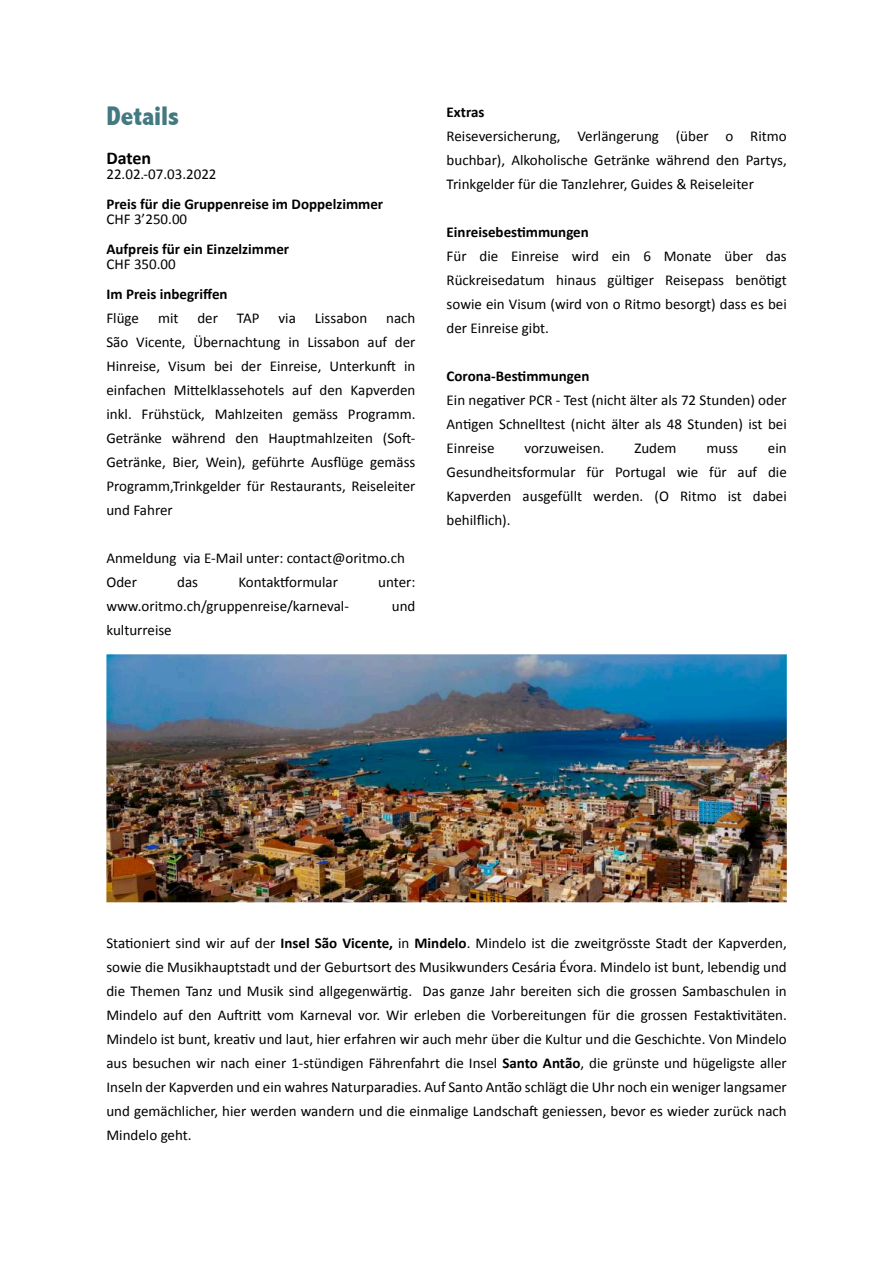
<style>
.page{position:relative;width:893px;height:1263px;background:#fff}
.page>*{position:absolute;margin:0;border:0;box-sizing:border-box;transform-origin:0 0}
.t1{font:800 condensed 27px "Abadi";color:#437981}
.t2{font:700 18px "Calibri";letter-spacing:-.005em;color:#000}
.t3{font:15px/24px "Calibri";color:#000;text-align:justify}
.t4{font:700 15px "Calibri";color:#000}
.s1{font-weight:700}
</style>
<div class="page">
<img style="left:106px;top:654px;width:681px;height:248px">
<h1 class="t1" style="left:106px;top:102px;width:74px">Details</h1>
<p class="t2" style="left:106px;top:147px;width:46px">Daten</p>
<p class="t3" style="left:106px;top:162px;width:112px">22.02.-07.03.2022</p>
<p class="t4" style="left:106px;top:195px;width:278px">Preis für die Gruppenreise im Doppelzimmer</p>
<p class="t3" style="left:106px;top:207px;width:82px">CHF 3’250.00</p>
<p class="t4" style="left:106px;top:240px;width:184px">Aufpreis für ein Einzelzimmer</p>
<p class="t3" style="left:106px;top:252px;width:71px">CHF 350.00</p>
<p class="t4" style="left:106px;top:285px;width:123px">Im Preis inbegriffen</p>
<p class="t3" style="left:106px;top:306px;width:34px">Flüge</p>
<p class="t3" style="left:158px;top:306px;width:22px">mit</p>
<p class="t3" style="left:197px;top:306px;width:22px">der</p>
<p class="t3" style="left:237px;top:306px;width:24px">TAP</p>
<p class="t3" style="left:278px;top:306px;width:19px">via</p>
<p class="t3" style="left:315px;top:306px;width:54px">Lissabon</p>
<p class="t3" style="left:106px;top:306px;width:311px;text-indent:280px">nach São Vicente, Übernachtung in Lissabon auf der Hinreise, Visum bei der Einreise, UnterkunK in einfachen MiMelklassehotels auf den Kapverden inkl. Frühstück, Mahlzeiten gemäss Programm.<br>Getränke während den Hauptmahlzeiten (SoK-Getränke, Bier, Wein), geführte Ausflüge gemäss Programm,Trinkgelder für Restaurants, Reiseleiter und Fahrer</p>
<p class="t3" style="left:106px;top:546px;width:300px">Anmeldung via E-Mail unter: contact@oritmo.ch<br>Oder</p>
<p class="t3" style="left:177px;top:570px;width:22px">das</p>
<p class="t3" style="left:238px;top:570px;width:101px">Kontak]ormular</p>
<p class="t3" style="left:378px;top:570px;width:39px">unter:</p>
<p class="t3" style="left:106px;top:594px;width:244px">www.oritmo.ch/gruppenreise/karneval-</p>
<p class="t3" style="left:392px;top:594px;width:25px">und</p>
<p class="t3" style="left:106px;top:618px;width:67px">kulturreise</p>
<p class="t4" style="left:447px;top:102px;width:39px">Extras</p>
<p class="t3" style="left:447px;top:123px;width:342px">Reiseversicherung, Verlängerung (über o Ritmo buchbar), Alkoholische Getränke während den Partys, Trinkgelder für die Tanzlehrer, Guides &amp; Reiseleiter</p>
<p class="t4" style="left:447px;top:222px;width:144px">Einreisebes;mmungen</p>
<p class="t3" style="left:447px;top:243px;width:342px">Für die Einreise wird ein 6 Monate über das Rückreisedatum hinaus gülbger Reisepass benöbgt sowie ein Visum (wird von o Ritmo besorgt) dass es bei der Einreise gibt.</p>
<p class="t4" style="left:447px;top:366px;width:144px">Corona-Bes;mmungen</p>
<p class="t3" style="left:447px;top:387px;width:342px">Ein negabver PCR - Test (nicht älter als 72 Stunden) oder Anbgen Schnelltest (nicht älter als 48 Stunden) ist bei Einreise</p>
<p class="t3" style="left:524px;top:435px;width:81px">vorzuweisen.</p>
<p class="t3" style="left:634px;top:435px;width:44px">Zudem</p>
<p class="t3" style="left:706px;top:435px;width:33px">muss</p>
<p class="t3" style="left:447px;top:435px;width:342px;text-indent:321px">ein Gesundheitsformular für Portugal wie für auf die Kapverden ausgefüllt werden. (O Ritmo ist dabei behilflich).</p>
<p class="t3" style="left:106px;top:931px;width:682px">Staboniert sind wir auf der <span class="s1">Insel São Vicente,</span> in <span class="s1">Mindelo</span>. Mindelo ist die zweitgrösste Stadt der Kapverden, sowie die Musikhauptstadt und der Geburtsort des Musikwunders Cesária Évora. Mindelo ist bunt, lebendig und die Themen Tanz und Musik sind allgegenwärbg. Das ganze Jahr bereiten sich die grossen Sambaschulen in Mindelo auf den AuKriM vom Karneval vor. Wir erleben die Vorbereitungen für die grossen Festakbvitäten.<br>Mindelo ist bunt, kreabv und laut, hier erfahren wir auch mehr über die Kultur und die Geschichte. Von Mindelo aus besuchen wir nach einer 1-stündigen Fährenfahrt die Insel <span class="s1">Santo Antão</span>, die grünste und hügeligste aller Inseln der Kapverden und ein wahres Naturparadies. Auf Santo Antão schlägt die Uhr noch ein weniger langsamer und gemächlicher, hier werden wandern und die einmalige LandschaK geniessen, bevor es wieder zurück nach Mindelo geht.</p>
</div>
